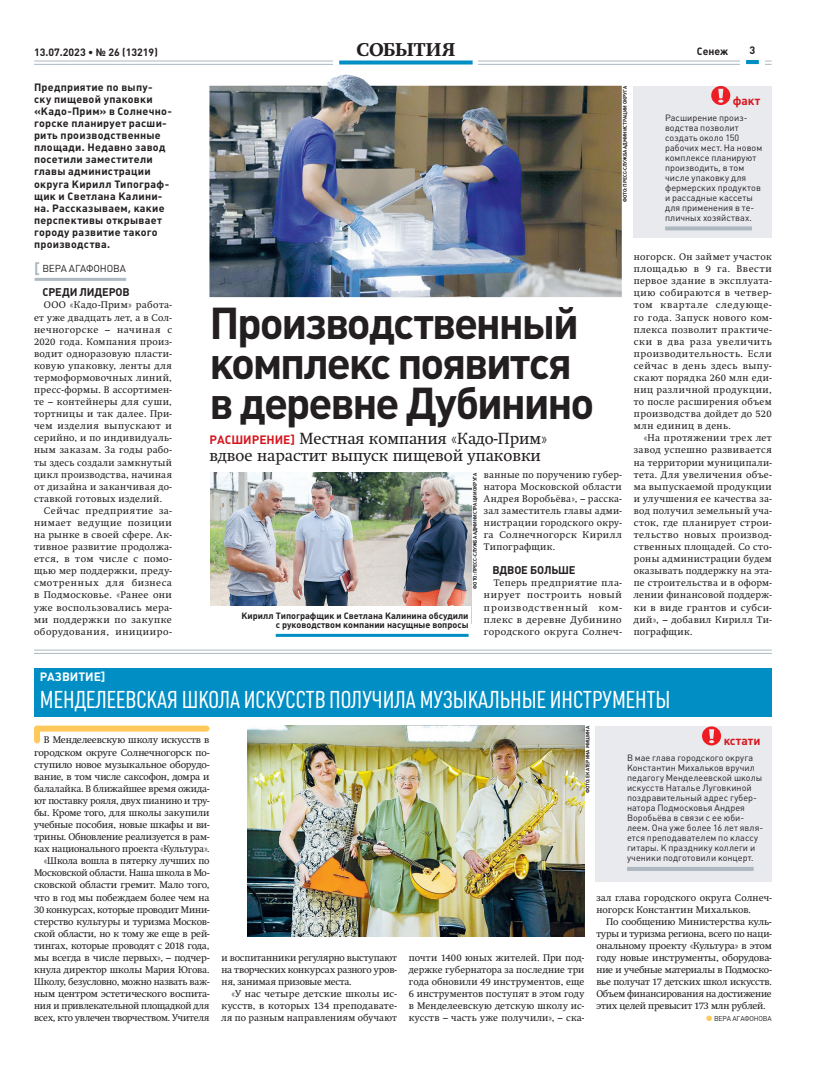
<style>
.page{position:relative;width:820px;height:1078px;background:#fff}
.page>*{position:absolute;margin:0;border:0;box-sizing:border-box;transform-origin:0 0}
.t1{font:700 44px/40px "Plumb C";letter-spacing:-.05em;color:#231f20}
.t2{font:24px "Plumb Cond";color:#fff}
.t3{font:18px "Swift Extra Bold C";letter-spacing:.025em;color:#231f20}
.t4{font:16px/17px "Swift C";color:#231f20}
.t5{font:700 12px "Plumb C";color:#d7171f}
.t6{font:700 12px "Plumb C";color:#fff}
.t7{font:700 11px "Plumb C";letter-spacing:-.015em;color:#231f20}
.t8{font:700 10.7px "Plumb";color:#231f20}
.t9{font:700 10.5px/12.1px "Plumb C";letter-spacing:.025em;color:#231f20}
.t10{font:700 10.5px "Plumb C";color:#231f20}
.t11{font:10px "Plumb C";letter-spacing:-.01em;color:#231f20}
.t12{font:9.6px/12.1px "Swift C";color:#231f20;text-align:justify}
.t13{font:9px/10px "Plumb C";letter-spacing:.005em;color:#231f20}
.t14{font:700 9px/9px "Plumb C";color:#231f20;text-align:right}
.t15{font:7px "Plumb C";letter-spacing:-.025em;color:#231f20}
.t16{font:700 5.1px "Plumb C";letter-spacing:-.025em;color:#231f20}
.s1{font-weight:700;font-size:15px;color:#adb8c0}
.s2{font-family:"Plumb C";font-weight:700;font-size:12px;color:#d7171f}
.s3{font-size:17px;color:#fec95a}
</style>
<div class="page">
<hr style="left:34px;top:61px;width:737px;height:1px;background:#adb8c0">
<hr style="left:34px;top:64px;width:737px;height:1px;background:#adb8c0">
<div style="left:740px;top:45px;width:24px;height:24px;background:#fff"></div>
<svg style="left:746px;top:60px;width:12px;height:4px"></svg>
<div style="left:333px;top:43px;width:145px;height:24px;background:#fff"></div>
<svg style="left:339px;top:60px;width:133px;height:4px"></svg>
<hr style="left:35px;top:278px;width:91px;height:3px;background:#adb8c0">
<div style="left:34px;top:668px;width:737px;height:48px;background:#008ec4"></div>
<div style="left:595px;top:726px;width:176px;height:156px;background:#e9eaed"></div>
<svg style="left:702px;top:726px;width:18px;height:19px"></svg>
<svg style="left:627px;top:867px;width:126px;height:3px"></svg>
<img style="left:247px;top:725px;width:337px;height:211px">
<div style="left:37px;top:725px;width:169px;height:6px;background:#fec95a"></div>
<div style="left:34px;top:728px;width:6px;height:12px;background:#fec95a"></div>
<hr style="left:34px;top:649px;width:737px;height:1px;background:#adb8c0">
<hr style="left:34px;top:653px;width:737px;height:1px;background:#adb8c0">
<img style="left:209px;top:75px;width:412px;height:222px">
<img style="left:210px;top:472px;width:261px;height:134px">
<div style="left:633px;top:86px;width:138px;height:151px;background:#e9eaed"></div>
<svg style="left:711px;top:86px;width:19px;height:19px"></svg>
<svg style="left:665px;top:226px;width:86px;height:4px"></svg>
<hr style="left:275px;top:633px;width:193px;height:3px;background:#008ec4">
<p class="t10" style="left:34px;top:46px;width:125px">13.07.2023 • № 26 (13219)</p>
<h3 class="t3" style="left:356px;top:39px;width:100px">события</h3>
<p class="t9" style="left:696px;top:45px;width:33px">Сенеж</p>
<p class="t8" style="left:749px;top:44px;width:7px">3</p>
<p class="t9" style="left:34px;top:81px;width:139px">Предприятие по выпу&shy;ску пищевой упаковки «Кадо-Прим» в Солнечно&shy;горске планирует расши&shy;рить производственные площади. Недавно завод посетили заместители главы администрации округа Кирилл Типограф&shy;щик и Светлана Калини&shy;на. Рассказываем, какие перспективы открывает городу развитие такого производства.</p>
<p class="t11" style="left:34px;top:263px;width:93px"><span class="s1">[</span> ВЕРА АГАФОНОВА</p>
<p class="t7" style="left:43px;top:286px;width:89px">СРЕДИ ЛИДЕРОВ</p>
<p class="t12" style="left:34px;top:299px;width:139px;text-indent:10px">ООО «Кадо-Прим» работа&shy;ет уже двадцать лет, а в Сол&shy;нечногорске – начиная с 2020 года. Компания произ&shy;водит одноразовую пласти&shy;ковую упаковку, ленты для термоформовочных линий, пресс-формы. В ассортимен&shy;те – контейнеры для суши, тортницы и так далее. При&shy;чем изделия выпускают и серийно, и по индивидуаль&shy;ным заказам. За годы рабо&shy;ты здесь создали замкнутый цикл производства, начиная от дизайна и заканчивая до&shy;ставкой готовых изделий.</p>
<p class="t12" style="left:34px;top:504px;width:139px;text-indent:10px">Сейчас предприятие за&shy;нимает ведущие позиции на рынке в своей сфере. Ак&shy;тивное развитие продолжа&shy;ется, в том числе с помо&shy;щью мер поддержки, преду&shy;смотренных для бизнеса в Подмосковье. «Ранее они уже воспользовались мера&shy;ми поддержки по закупке оборудования, иницииро-</p>
<p class="t16" style="left:622px;top:202px;width:117px;rotate:-90deg">Фото: пресс-служба администрации округа</p>
<p class="t5" style="left:732px;top:94px;width:29px">факт</p>
<p class="t13" style="left:664px;top:112px;width:99px">Расширение произ&shy;водства позволит создать около 150 рабочих мест. На новом комплексе планируют производить, в том числе упаковку для фермерских продуктов и рассадные кассеты для применения в те&shy;пличных хозяйствах.</p>
<p class="t12" style="left:633px;top:251px;width:139px">ногорск. Он займет участок площадью в 9 га. Ввести первое здание в эксплуата&shy;цию собираются в четвер&shy;том квартале следующе&shy;го года. Запуск нового ком&shy;плекса позволит практиче&shy;ски в два раза увеличить производительность. Если сейчас в день здесь выпу&shy;скают порядка 260 млн еди&shy;ниц различной продукции, то после расширения объем производства дойдет до 520 млн единиц в день.</p>
<p class="t12" style="left:633px;top:432px;width:139px;text-indent:10px">«На протяжении трех лет завод успешно развивается на территории муниципали&shy;тета. Для увеличения объе&shy;ма выпускаемой продукции и улучшения ее качества за&shy;вод получил земельный уча&shy;сток, где планирует строи&shy;тельство новых производ&shy;ственных площадей. Со сто&shy;роны администрации будем оказывать поддержку на эта&shy;пе строительства и в оформ&shy;лении финансовой поддерж&shy;ки в виде грантов и субси&shy;дий», – добавил Кирилл Ти&shy;пографщик.</p>
<h1 class="t1" style="left:209px;top:302px;width:386px">Производственный комплекс появится в деревне Дубинино</h1>
<p class="t5" style="left:209px;top:432px;width:43px">Расширение</p>
<h3 class="t4" style="left:209px;top:430px;width:339px;text-indent:81px"><span class="s2">]</span> Местная компания «Кадо-Прим» вдвое нарастит выпуск пищевой упаковки</h3>
<p class="t12" style="left:483px;top:468px;width:139px">ванные по поручению губер&shy;натора Московской области Андрея Воробьёва», – расска&shy;зал заместитель главы адми&shy;нистрации городского окру&shy;га Солнечногорск Кирилл Типографщик.</p>
<p class="t7" style="left:492px;top:564px;width:85px">ВДВОЕ БОЛЬШ Е</p>
<p class="t12" style="left:483px;top:577px;width:139px;text-indent:10px">Теперь предприятие пла&shy;нирует построить новый производственный ком&shy;плекс в деревне Дубинино городского округа Солнеч-</p>
<p class="t16" style="left:472px;top:588px;width:117px;rotate:-90deg">Фото: пресс-служба администрации округа</p>
<p class="t14" style="left:241px;top:611px;width:228px">Кирилл Типографщик и Светлана Калинина обсудили с руководством компании насущные вопросы</p>
<p class="t6" style="left:40px;top:669px;width:17px">Развитие</p>
<p class="t6" style="left:101px;top:669px;width:6px">]</p>
<h2 class="t2" style="left:40px;top:684px;width:631px">Менделеевская школа искусств получила музыкальные инструменты</h2>
<p class="t12" style="left:34px;top:734px;width:177px;text-align:right">В Менделеевскую школу искусств в городском округе Солнечногорск по&shy;ступило новое музыкальное оборудо&shy;вание, в том числе саксофон, домра и балалайка. В ближайшее время ожида&shy;ют поставку рояля, двух пианино и тру&shy;бы. Кроме того, для школы закупили учебные пособия, новые шкафы и ви&shy;трины. Обновление реализуется в рам&shy;ках национального проекта «Культура». «Школа вошла в пятерку лучших по Московской области. Наша школа в Мо&shy;сковской области гремит. Мало того, что в год мы побеждаем более чем на 30 конкурсах, которые проводит Мини&shy;стерство культуры и туризма Москов&shy;ской области, но к тому же еще в рей&shy;тингах, которые проводят с 2018 года, мы всегда в числе первых», – подчер&shy;кнула директор школы Мария Югова.<br>Школу, безусловно, можно назвать важ&shy;ным центром эстетического воспита&shy;ния и привлекательной площадкой для всех, кто увлечен творчеством. Учителя</p>
<p class="t16" style="left:584px;top:792px;width:68px;rotate:-90deg">Фото: Екатерина Мишина</p>
<p class="t5" style="left:723px;top:734px;width:38px">кстати</p>
<p class="t13" style="left:626px;top:752px;width:138px">В мае глава городского округа<br>Константин Михальков вручил педагогу Менделеевской школы искусств Наталье Луговкиной поздравительный адрес губер&shy;натора Подмосковья Андрея<br>Воробьёва в связи с ее юби&shy;леем. Она уже более 16 лет явля&shy;ется преподавателем по классу гитары. К празднику коллеги и ученики подготовили концерт.</p>
<p class="t12" style="left:596px;top:891px;width:177px">зал глава городского округа Солнеч&shy;ногорск Константин Михальков.</p>
<p class="t12" style="left:596px;top:915px;width:177px;text-indent:10px">По сообщению Министерства куль&shy;туры и туризма региона, всего по наци&shy;ональному проекту «Культура» в этом году новые инструменты, оборудова&shy;ние и учебные материалы в Подмоско&shy;вье получат 17 детских школ искусств.<br>Объем финансирования на достижение этих целей превысит 173 млн рублей.</p>
<p class="t15" style="left:704px;top:1014px;width:68px"><span class="s3">•</span>ВЕРА АГАФОНОВА</p>
<p class="t12" style="left:409px;top:951px;width:177px">почти 1400 юных жителей. При под&shy;держке губернатора за последние три года обновили 49 инструментов, еще 6 инструментов поступят в этом году в Менделеевскую детскую школу ис&shy;кусств – часть уже получили», – ска-</p>
<p class="t12" style="left:221px;top:951px;width:177px">и воспитанники регулярно выступают на творческих конкурсах разного уров&shy;ня, занимая призовые места.</p>
<p class="t12" style="left:221px;top:987px;width:177px;text-indent:10px">«У нас четыре детские школы ис&shy;кусств, в которых 134 преподавате&shy;ля по разным направлениям обучают</p>
</div>
